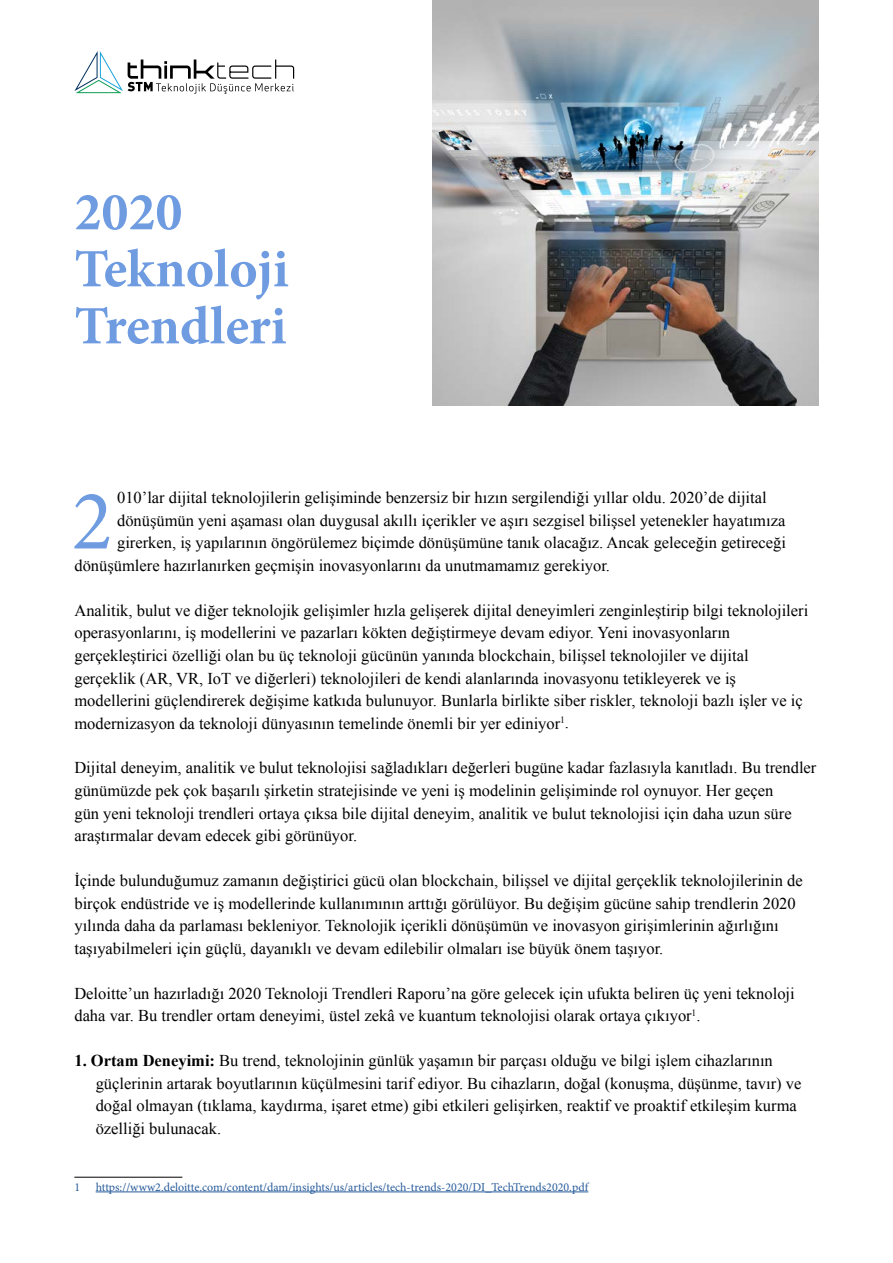
<style>
.page{position:relative;width:893px;height:1263px;background:#fff}
.page>*{position:absolute;margin:0;border:0;box-sizing:border-box;transform-origin:0 0}
.t1{font:85.8px "Minion Pro";color:#6f9ce1}
.t2{font:700 54px/57px "Minion Pro";color:#6f9ce1}
.t3{font:16.5px/22.5px "Times New Roman";color:#000}
.t4{font:12px "Minion Pro";color:#275b9b}
.s1{font-weight:700}
</style>
<div class="page">
<svg style="left:74px;top:51px;width:220px;height:43px"></svg>
<hr style="left:74px;top:1177px;width:108px;height:1px;background:#000">
<hr style="left:96px;top:1191px;width:492px;height:1px;background:#275b9b">
<img style="left:432px;top:0;width:387px;height:405px">
<h2 class="t2" style="left:74px;top:183px;width:216px">2020<br>Teknoloji<br>Trendleri</h2>
<h1 class="t1" style="left:72px;top:464px;width:43px">2</h1>
<p class="t3" style="left:117px;top:486px;width:651px">010’lar dijital teknolojilerin gelişiminde benzersiz bir hızın sergilendiği yıllar oldu. 2020’de dijital</p>
<p class="t3" style="left:117px;top:509px;width:670px">dönüşümün yeni aşaması olan duygusal akıllı içerikler ve aşırı sezgisel bilişsel yetenekler hayatımıza</p>
<p class="t3" style="left:117px;top:531px;width:670px">girerken, iş yapılarının öngörülemez biçimde dönüşümüne tanık olacağız. Ancak geleceğin getireceği</p>
<p class="t3" style="left:74px;top:554px;width:537px">dönüşümlere hazırlanırken geçmişin inovasyonlarını da unutmamamız gerekiyor.</p>
<p class="t3" style="left:74px;top:599px;width:735px">Analitik, bulut ve diğer teknolojik gelişimler hızla gelişerek dijital deneyimleri zenginleştirip bilgi teknolojileri operasyonlarını, iş modellerini ve pazarları kökten değiştirmeye devam ediyor. Yeni inovasyonların gerçekleştirici özelliği olan bu üç teknoloji gücünün yanında blockchain, bilişsel teknolojiler ve dijital gerçeklik (AR, VR, IoT ve diğerleri) teknolojileri de kendi alanlarında inovasyonu tetikleyerek ve iş modellerini güçlendirerek değişime katkıda bulunuyor. Bunlarla birlikte siber riskler, teknoloji bazlı işler ve iç modernizasyon da teknoloji dünyasının temelinde önemli bir yer ediniyor<sup>1</sup>.</p>
<p class="t3" style="left:74px;top:756px;width:743px">Dijital deneyim, analitik ve bulut teknolojisi sağladıkları değerleri bugüne kadar fazlasıyla kanıtladı. Bu trendler günümüzde pek çok başarılı şirketin stratejisinde ve yeni iş modelinin gelişiminde rol oynuyor. Her geçen<br>gün yeni teknoloji trendleri ortaya çıksa bile dijital deneyim, analitik ve bulut teknolojisi için daha uzun süre araştırmalar devam edecek gibi görünüyor.</p>
<p class="t3" style="left:74px;top:869px;width:730px">İçinde bulunduğumuz zamanın değiştirici gücü olan blockchain, bilişsel ve dijital gerçeklik teknolojilerinin de birçok endüstride ve iş modellerinde kullanımının arttığı görülüyor. Bu değişim gücüne sahip trendlerin 2020 yılında daha da parlaması bekleniyor. Teknolojik içerikli dönüşümün ve inovasyon girişimlerinin ağırlığını taşıyabilmeleri için güçlü, dayanıklı ve devam edilebilir olmaları ise büyük önem taşıyor.</p>
<p class="t3" style="left:74px;top:981px;width:722px">Deloitte’un hazırladığı 2020 Teknoloji Trendleri Raporu’na göre gelecek için ufukta beliren üç yeni teknoloji daha var. Bu trendler ortam deneyimi, üstel zekâ ve kuantum teknolojisi olarak ortaya çıkıyor<sup>1</sup>.</p>
<p class="t3" style="left:96px;top:1049px;width:707px;text-indent:-21px"><span class="s1">1. Ortam Deneyimi:</span> Bu trend, teknolojinin günlük yaşamın bir parçası olduğu ve bilgi işlem cihazlarının güçlerinin artarak boyutlarının küçülmesini tarif ediyor. Bu cihazların, doğal (konuşma, düşünme, tavır) ve doğal olmayan (tıklama, kaydırma, işaret etme) gibi etkileri gelişirken, reaktif ve proaktif etkileşim kurma özelliği bulunacak.</p>
<p class="t4" style="left:74px;top:1179px;width:7px">1</p>
<p class="t4" style="left:96px;top:1179px;width:494px">https://www2.deloitte.com/content/dam/insights/us/articles/tech-trends-2020/DI_TechTrends2020.pdf</p>
</div>
